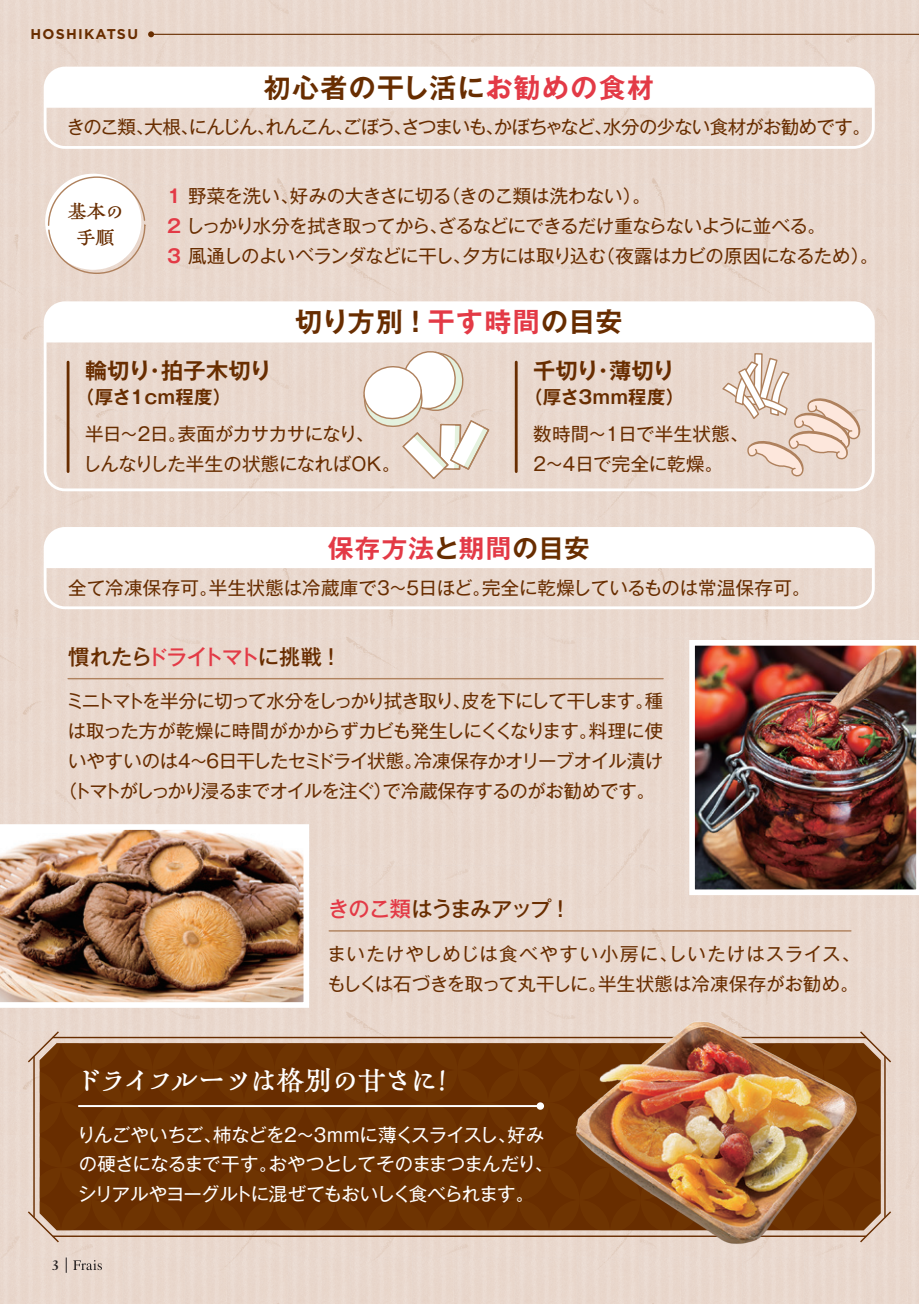
<style>
.page{position:relative;width:919px;height:1304px;background:#fff}
.page>*{position:absolute;margin:0;border:0;box-sizing:border-box;transform-origin:0 0}
.t1{font:700 27px "Gothic MB101 Pro De";letter-spacing:.05em;color:#682d00}
.t2{font:27px "P Keyaki Mincho Oldstyle Min 2 B";letter-spacing:-.02em;color:#fff}
.t3{font:700 25.6px "Gothic MB101 Pro De";letter-spacing:.05em;color:#e33a46}
.t4{font:700 22.2px "Gothic MB101 Pro De";letter-spacing:.02em;color:#682d00}
.t5{font:500 21.2px "Gothic MB101 Pro";letter-spacing:-.08em;color:#682d00}
.t6{font:500 21.2px "Gothic MB101 Pro";letter-spacing:-.06em;color:#682d00}
.t7{font:18.4px/29.8px "Gothic MB101 Pro";letter-spacing:-.025em;color:#682d00}
.t8{font:18.4px/29.8px "Gothic MB101 Pro";letter-spacing:-.045em;color:#fff}
.t9{font:18.4px "Gothic MB101 Pro";letter-spacing:-.06em;color:#682d00}
.t10{font:18.4px/29.8px "Gothic MB101 Pro";letter-spacing:.025em;color:#682d00}
.t11{font:18.4px "Gothic MB101 Pro";letter-spacing:-.095em;color:#682d00}
.t12{font:18.4px "Gothic MB101 Pro";letter-spacing:.02em;color:#682d00}
.t13{font:18.4px "Gothic MB101 Pro";color:#682d00}
.t14{font:700 18.4px "Gothic MB101 Pro De";letter-spacing:-.025em;color:#682d00}
.t15{font:18.4px/29.8px "Gothic MB101 Pro";letter-spacing:.015em;color:#682d00}
.t16{font:18.4px "Gothic MB101 Pro";letter-spacing:-.065em;color:#fff}
.t17{font:18.4px "Gothic MB101 Pro";letter-spacing:.05em;color:#682d00}
.t18{font:18.4px "Gothic MB101 Pro";letter-spacing:-.02em;color:#fff}
.t19{font:18.4px/25.8px "P Keyaki Mincho Oldstyle Min 2 B";color:#682d00;text-align:center}
.t20{font:700 15px "Granjon LT Std";color:#231f20}
.t21{font:700 14.2px "Gotham";letter-spacing:.09em;color:#682d00}
.s1{color:#e33a46}
.s2{font-family:"Gothic MB101 Pro De";font-weight:700;color:#e33a46}
.s3{color:#682d00}
</style>
<div class="page">
<div style="left:0;top:0;width:918px;height:1304px;background:#e9d8cd"></div>
<div style="left:40px;top:1043px;width:840px;height:187px;background:#6e3402;border-radius:17px"></div>
<hr style="left:33px;top:1056px;width:2px;height:161px;background:#682d00">
<hr style="left:53px;top:1037px;width:813px;height:1px;background:#682d00">
<hr style="left:884px;top:1056px;width:1px;height:161px;background:#682d00">
<svg style="left:870px;top:1040px;width:21px;height:24px"></svg>
<svg style="left:28px;top:1031px;width:32px;height:33px"></svg>
<hr style="left:53px;top:1235px;width:813px;height:2px;background:#682d00">
<svg style="left:28px;top:1210px;width:32px;height:33px"></svg>
<svg style="left:870px;top:1210px;width:21px;height:24px"></svg>
<img style="left:405px;top:984px;width:465px;height:279px">
<hr style="left:151px;top:34px;width:767px;height:1px;background:#682d00">
<svg style="left:148px;top:31px;width:6px;height:6px"></svg>
<hr style="left:79px;top:1105px;width:461px;height:2px;background:#fff">
<div style="left:536px;top:1102px;width:8px;height:8px;background:#fff;border-radius:50%"></div>
<img style="left:689px;top:640px;width:229px;height:255px">
<img style="left:0;top:824px;width:309px;height:184px">
<div style="left:48px;top:531px;width:825px;height:37px;background:#fff"></div>
<div style="left:44px;top:527px;width:830px;height:82px;border:3px solid #fff;border-radius:20px"></div>
<div style="left:48px;top:68px;width:825px;height:40px;background:#fff"></div>
<div style="left:44px;top:67px;width:830px;height:82px;border:3px solid #fff;border-radius:20px"></div>
<hr style="left:68px;top:678px;width:595px;height:1px;background:#af815d">
<hr style="left:329px;top:930px;width:521px;height:2px;background:#af815d">
<div style="left:48px;top:305px;width:825px;height:37px;background:#fff"></div>
<div style="left:44px;top:301px;width:830px;height:190px;border:3px solid #fff;border-radius:20px"></div>
<svg style="left:363px;top:351px;width:127px;height:128px"></svg>
<svg style="left:722px;top:353px;width:141px;height:124px"></svg>
<hr style="left:67px;top:362px;width:2px;height:110px;background:#682d00">
<hr style="left:514px;top:362px;width:3px;height:110px;background:#682d00">
<div style="left:45px;top:174px;width:96px;height:96px;background:#fff;border-radius:50%"></div>
<svg style="left:73px;top:1260px;width:29px;height:10px"></svg>
<svg style="left:66px;top:1257px;width:1px;height:16px"></svg>
<p class="t21" style="left:30px;top:25px;width:109px">HOSHIKATSU</p>
<h1 class="t1" style="left:264px;top:65px;width:392px">初心者の干し活に<span class="s1">お勧めの食材</span></h1>
<p class="t7" style="left:144px;top:110px;width:728px">大根にんじんれんこんごぼうさつまいもかぼちゃなど水分の少ない食材がお勧めです。</p>
<p class="t7" style="left:66px;top:110px;width:89px">きのこ類、</p>
<p class="t7" style="left:181px;top:110px;width:20px">、</p>
<p class="t7" style="left:257px;top:110px;width:20px">、</p>
<p class="t7" style="left:335px;top:110px;width:20px">、</p>
<p class="t7" style="left:393px;top:110px;width:20px">、</p>
<p class="t7" style="left:485px;top:110px;width:20px">、</p>
<p class="t7" style="left:594px;top:110px;width:20px">、</p>
<p class="t19" style="left:68px;top:199px;width:57px">基本の手順</p>
<p class="t7" style="left:441px;top:179px;width:211px">（きのこ類は洗わない。(</p>
<p class="t7" style="left:167px;top:179px;width:660px"><span class="s2">1</span> 野菜を洗い、<br><span class="s2">2</span> しっかり水分を拭き取ってからざるなどにできるだけ重ならないように並べる。</p>
<p class="t7" style="left:290px;top:179px;width:163px">好みの大きさに切る</p>
<p class="t7" style="left:429px;top:208px;width:20px">、</p>
<p class="t7" style="left:167px;top:238px;width:306px"><span class="s2">3</span> 風通しのよいベランダなどに干し、</p>
<p class="t7" style="left:596px;top:238px;width:283px">（夜露はカビの原因になるため。(</p>
<p class="t7" style="left:462px;top:238px;width:145px">夕方には取り込む</p>
<h1 class="t1" style="left:295px;top:300px;width:329px">切り方別！<span class="s1">干す時間</span>の目安</h1>
<p class="t4" style="left:161px;top:352px;width:112px">拍子木切り</p>
<p class="t4" style="left:85px;top:352px;width:67px">輪切り</p>
<p class="t14" style="left:76px;top:382px;width:157px">（厚さ1ｃｍ程度(</p>
<p class="t7" style="left:178px;top:416px;width:198px">表面がカサカサになり、</p>
<p class="t4" style="left:144px;top:352px;width:24px">・</p>
<p class="t7" style="left:83px;top:416px;width:319px">半日～<br>しんなりした半生の状態になればOK。</p>
<p class="t7" style="left:135px;top:416px;width:20px">２</p>
<p class="t7" style="left:150px;top:416px;width:38px">日。</p>
<p class="t4" style="left:533px;top:352px;width:67px">千切り</p>
<p class="t14" style="left:524px;top:382px;width:162px">（厚さ3ｍｍ程度(</p>
<p class="t7" style="left:618px;top:416px;width:132px">日で半生状態、</p>
<p class="t4" style="left:609px;top:352px;width:67px">薄切り</p>
<p class="t4" style="left:592px;top:352px;width:24px">・</p>
<p class="t15" style="left:575px;top:416px;width:149px;text-indent:-42px">数時間～<br>日で完全に乾燥。</p>
<p class="t7" style="left:603px;top:416px;width:20px">１</p>
<p class="t7" style="left:530px;top:446px;width:20px">２</p>
<p class="t7" style="left:560px;top:446px;width:20px">４</p>
<p class="t7" style="left:545px;top:446px;width:20px">～</p>
<h2 class="t3" style="left:328px;top:527px;width:263px">保存方法<span class="s3">と</span>期間<span class="s3">の目安</span></h2>
<p class="t7" style="left:419px;top:570px;width:74px">日ほど。</p>
<p class="t12" style="left:209px;top:573px;width:200px">半生状態は冷蔵庫で3～</p>
<p class="t12" style="left:68px;top:573px;width:151px">全て冷凍保存可。</p>
<p class="t13" style="left:482px;top:573px;width:330px">完全に乾燥しているものは常温保存可。</p>
<p class="t7" style="left:403px;top:570px;width:20px">５</p>
<p class="t5" style="left:68px;top:639px;width:275px">慣れたら<span class="s1">ドライトマト</span>に挑戦!</p>
<p class="t9" style="left:66px;top:686px;width:598px">ミニトマトを半分に切って水分をしっかり拭き取り皮を下にして干します種。</p>
<p class="t7" style="left:452px;top:684px;width:20px">、</p>
<p class="t7" style="left:413px;top:714px;width:251px;text-indent:-346px">は取った方が乾燥に時間がかからずカビも発生しにくくなります。<br>冷凍保存かオリーブオイル漬け</p>
<p class="t7" style="left:589px;top:714px;width:76px">料理に使</p>
<p class="t7" style="left:382px;top:743px;width:274px;text-indent:-314px">いやすいのは4～6日干したセミドライ状態。<br>で冷蔵保存するのがお勧めです。</p>
<p class="t7" style="left:59px;top:773px;width:20px">（</p>
<p class="t11" style="left:73px;top:775px;width:320px">トマトがしっかり浸るまでオイルを注ぐ）</p>
<p class="t6" style="left:328px;top:892px;width:245px"><span class="s1">きのこ類</span>はうまみアップ!</p>
<p class="t10" style="left:598px;top:936px;width:262px;text-indent:-270px">まいたけやしめじは食べやすい小房に、<br>半生状態は冷凍保存がお勧め。</p>
<p class="t17" style="left:668px;top:938px;width:193px">しいたけはスライス、</p>
<p class="t9" style="left:327px;top:968px;width:281px">もしくは石づきを取って丸干しに。</p>
<h1 class="t2" style="left:75px;top:1064px;width:363px">ドライフルーツは格別の甘さに</h1>
<h1 class="t2" style="left:429px;top:1064px;width:28px">!</h1>
<p class="t8" style="left:213px;top:1117px;width:103px">柿などを2～</p>
<p class="t18" style="left:77px;top:1119px;width:146px">りんごやいちご、</p>
<p class="t16" style="left:326px;top:1119px;width:192px">ｍｍに薄くスライスし、</p>
<p class="t8" style="left:507px;top:1117px;width:38px">好み</p>
<p class="t8" style="left:311px;top:1117px;width:20px">３</p>
<p class="t8" style="left:269px;top:1147px;width:286px">おやつとしてそのままつまんだり、</p>
<p class="t8" style="left:78px;top:1147px;width:458px">の硬さになるまで干す。<br>シリアルやヨーグルトに混ぜてもおいしく食べられます。</p>
<p class="t20" style="left:52px;top:1257px;width:8px">3</p>
</div>
